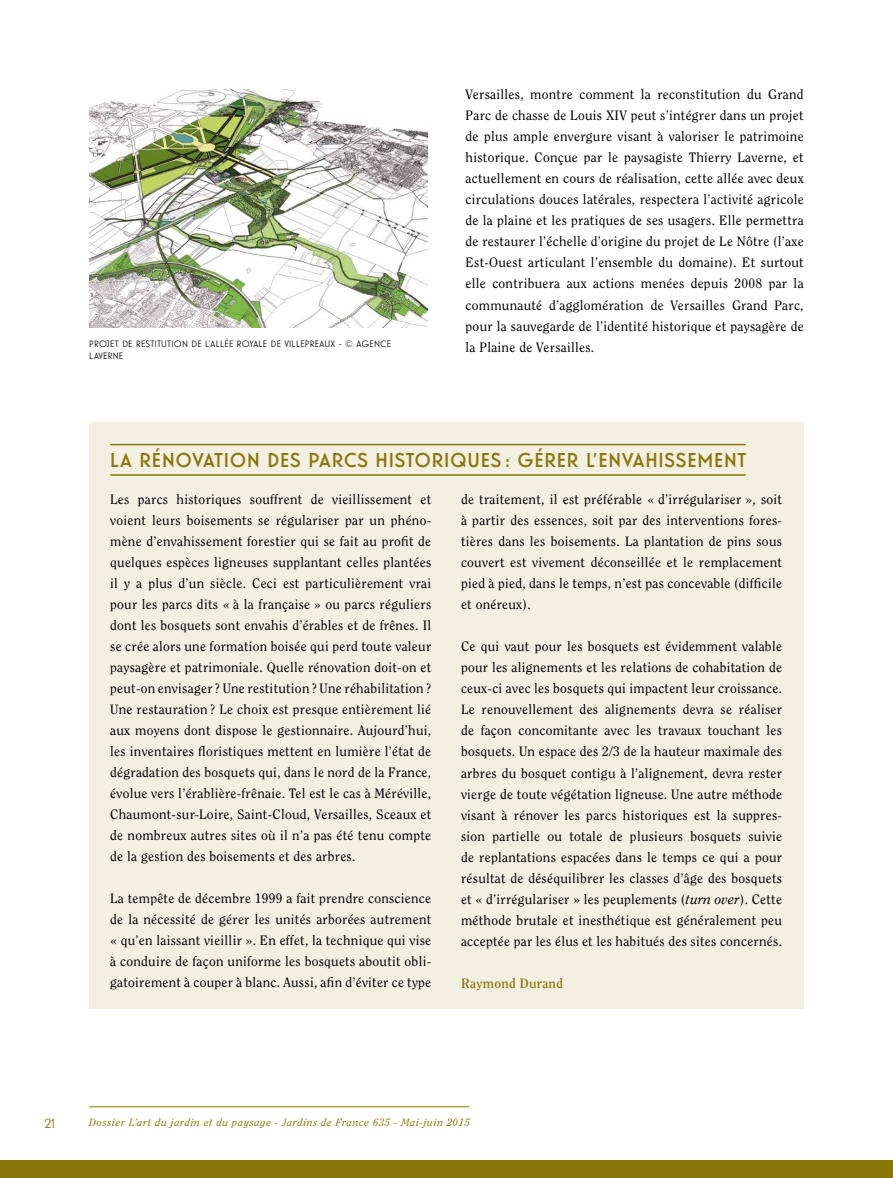
<style>
.page{position:relative;width:893px;height:1178px;background:#fff}
.page>*{position:absolute;margin:0;border:0;box-sizing:border-box;transform-origin:0 0}
.t1{font:500 19.5px "Guildford Pro";letter-spacing:.04em;color:#8a7707}
.t2{font:13.5px/21px "Clearface Std";letter-spacing:.02em;color:#000;text-align:justify}
.t3{font:700 13.5px "Clearface Std";letter-spacing:.02em;color:#8a7707}
.t4{font:13.5px "Guildford Pro";color:#8a7707}
.t5{font:italic 10.5px "Clearface Std";letter-spacing:.06em;color:#8a7707}
.t6{font:9px/12px "Guildford Pro";letter-spacing:.02em;color:#000}
.s1{font-style:italic}
</style>
<div class="page">
<hr style="left:89px;top:1106px;width:380px;height:1px;background:#8a7707">
<div style="left:0;top:1160px;width:893px;height:18px;background:#8a7707"></div>
<img style="left:89px;top:89px;width:338px;height:239px">
<div style="left:89px;top:422px;width:715px;height:587px;background:#f3efe3"></div>
<hr style="left:110px;top:444px;width:636px;height:1px;background:#8a7707">
<hr style="left:110px;top:474px;width:636px;height:2px;background:#8a7707">
<p class="t6" style="left:89px;top:338px;width:303px">PROJET DE RESTITUTION DE L’ALLÉE ROYALE DE VILLEPREAUX - © AGENCE<br>LAVERNE</p>
<p class="t2" style="left:466px;top:84px;width:340px">Versailles, montre comment la reconstitution du Grand Parc de chasse de Louis XIV peut s’intégrer dans un projet de plus ample envergure visant à valoriser le patrimoine historique. Conçue par le paysagiste Thierry Laverne, et actuellement en cours de réalisation, cette allée avec deux circulations douces latérales, respectera l’activité agricole de la plaine et les pratiques de ses usagers. Elle permettra de restaurer l’échelle d’origine du projet de Le Nôtre (l’axe Est-Ouest articulant l’ensemble du domaine). Et surtout elle contribuera aux actions menées depuis 2008 par la communauté d’agglomération de Versailles Grand Parc, pour la sauvegarde de l’identité historique et paysagère de la Plaine de Versailles.</p>
<h1 class="t1" style="left:110px;top:446px;width:638px">LA RÉNOVATION DES PARCS HISTORIQUES : GÉRER L’ENVAHISSEMENT</h1>
<p class="t2" style="left:110px;top:489px;width:323px">Les parcs historiques souffrent de vieillissement et voient leurs boisements se régulariser par un phéno&shy;mène d’envahissement forestier qui se fait au profit de quelques espèces ligneuses supplantant celles plantées il y a plus d’un siècle. Ceci est particulièrement vrai pour les parcs dits « à la française » ou parcs réguliers dont les bosquets sont envahis d’érables et de frênes. Il se crée alors une formation boisée qui perd toute valeur paysagère et patrimoniale. Quelle rénovation doit-on et peut-on envisager? Une restitution ? Une réhabilitation ?<br>Une restauration ? Le choix est presque entièrement lié aux moyens dont dispose le gestionnaire. Aujourd’hui, les inventaires floristiques mettent en lumière l’état de dégradation des bosquets qui, dans le nord de la France, évolue vers l’érablière-frênaie. Tel est le cas à Méréville, Chaumont-sur-Loire, Saint-Cloud, Versailles, Sceaux et de nombreux autres sites où il n’a pas été tenu compte de la gestion des boisements et des arbres.</p>
<p class="t2" style="left:110px;top:888px;width:323px">La tempête de décembre 1999 a fait prendre conscience de la nécessité de gérer les unités arborées autrement « qu’en laissant vieillir ». En effet, la technique qui vise à conduire de façon uniforme les bosquets aboutit obli&shy;gatoirement à couper à blanc. Aussi, afin d’éviter ce type</p>
<p class="t2" style="left:461px;top:489px;width:323px">de traitement, il est préférable « d’irrégulariser », soit à partir des essences, soit par des interventions fores&shy;tières dans les boisements. La plantation de pins sous couvert est vivement déconseillée et le remplacement pied à pied, dans le temps, n’est pas concevable (difficile et onéreux).</p>
<p class="t2" style="left:461px;top:636px;width:323px">Ce qui vaut pour les bosquets est évidemment valable pour les alignements et les relations de cohabitation de ceux-ci avec les bosquets qui impactent leur croissance.<br>Le renouvellement des alignements devra se réaliser de façon concomitante avec les travaux touchant les bosquets. Un espace des 2/3 de la hauteur maximale des arbres du bosquet contigu à l’alignement, devra rester vierge de toute végétation ligneuse. Une autre méthode visant à rénover les parcs historiques est la suppres&shy;sion partielle ou totale de plusieurs bosquets suivie de replantations espacées dans le temps ce qui a pour résultat de déséquilibrer les classes d’âge des bosquets et « d’irrégulariser » les peuplements (<span class="s1">turn over</span>). Cette méthode brutale et inesthétique est généralement peu acceptée par les élus et les habitués des sites concernés.</p>
<p class="t3" style="left:461px;top:975px;width:104px">Raymond Durand</p>
<p class="t4" style="left:44px;top:1114px;width:12px">21</p>
<p class="t5" style="left:89px;top:1116px;width:382px">Dossier L’art du jardin et du paysage - Jardins de France 635 - Mai-juin 2015</p>
</div>
